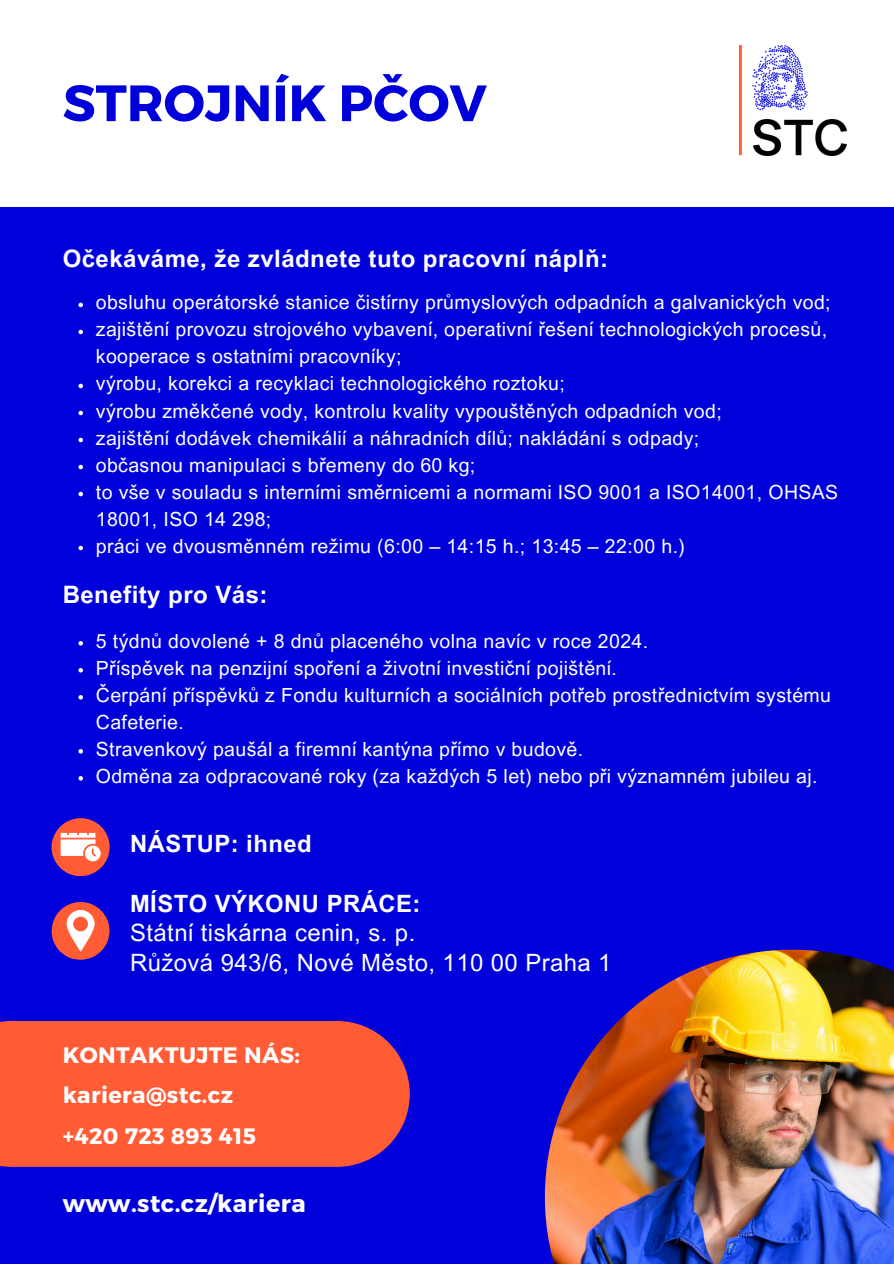
<style>
.page{position:relative;width:894px;height:1264px;background:#fff}
.page>*{position:absolute;margin:0;border:0;box-sizing:border-box;transform-origin:0 0}
.t1{font:700 51px "Montserrat";color:#0000db}
.t2{font:700 24px "Arial MT Pro";letter-spacing:.02em;color:#fff}
.t3{font:23.85px/30.3px "Arial MT Pro";letter-spacing:.02em;color:#fff}
.t4{font:700 23.85px "Arial MT Pro";letter-spacing:.02em;color:#fff}
.t5{font:700 23.85px "Montserrat";letter-spacing:.02em;color:#fff}
.t6{font:700 22.35px/40.5px "Montserrat";letter-spacing:.02em;color:#fff}
.t7{font:19.5px/27px "Arial MT Pro";letter-spacing:.02em;color:#fff}
</style>
<div class="page">
<div style="left:0;top:0;width:893px;height:1263px;background:#0000db"></div>
<div style="left:0;top:0;width:893px;height:207px;background:#fff"></div>
<div style="left:0;top:1021px;width:409px;height:145px;background:#ff5c36"></div>
<img style="left:544px;top:949px;width:349px;height:314px">
<svg style="left:52px;top:818px;width:57px;height:57px"></svg>
<svg style="left:52px;top:902px;width:57px;height:57px"></svg>
<img style="left:739px;top:45px;width:107px;height:111px">
<svg style="left:78px;top:303px;width:5px;height:4px"></svg>
<svg style="left:78px;top:330px;width:5px;height:4px"></svg>
<svg style="left:78px;top:384px;width:5px;height:4px"></svg>
<svg style="left:78px;top:411px;width:5px;height:4px"></svg>
<svg style="left:78px;top:438px;width:5px;height:4px"></svg>
<svg style="left:78px;top:465px;width:5px;height:4px"></svg>
<svg style="left:78px;top:492px;width:5px;height:4px"></svg>
<svg style="left:78px;top:546px;width:5px;height:4px"></svg>
<svg style="left:78px;top:641px;width:5px;height:4px"></svg>
<svg style="left:78px;top:668px;width:5px;height:4px"></svg>
<svg style="left:78px;top:695px;width:5px;height:4px"></svg>
<svg style="left:78px;top:749px;width:5px;height:4px"></svg>
<svg style="left:78px;top:776px;width:5px;height:4px"></svg>
<h3 class="t1" style="left:63px;top:70px;width:425px">STROJNÍK PČOV</h3>
<p class="t2" style="left:63px;top:249px;width:546px">Očekáváme, že zvládnete tuto pracovní náplň:</p>
<p class="t7" style="left:96px;top:291px;width:736px">obsluhu operátorské stanice čistírny průmyslových odpadních a galvanických vod;</p>
<p class="t7" style="left:96px;top:318px;width:732px">zajištění provozu strojového vybavení, operativní řešení technologických procesů, kooperace s ostatními pracovníky;</p>
<p class="t7" style="left:96px;top:372px;width:470px">výrobu, korekci a recyklaci technologického roztoku;</p>
<h3 class="t7" style="left:96px;top:399px;width:627px">výrobu změkčené vody, kontrolu kvality vypouštěných odpadních vod;</h3>
<p class="t7" style="left:96px;top:426px;width:605px">zajištění dodávek chemikálií a náhradních dílů; nakládání s odpady;</p>
<p class="t7" style="left:96px;top:453px;width:381px">občasnou manipulaci s břemeny do 60 kg;</p>
<p class="t7" style="left:96px;top:480px;width:743px">to vše v souladu s interními směrnicemi a normami ISO 9001 a ISO14001, OHSAS<br>18001, ISO 14 298;</p>
<p class="t7" style="left:96px;top:534px;width:590px">práci ve dvousměnném režimu (6:00 – 14:15 h.; 13:45 – 22:00 h.)</p>
<p class="t2" style="left:63px;top:586px;width:206px">Benefity pro Vás:</p>
<p class="t7" style="left:96px;top:630px;width:553px">5 týdnů dovolené + 8 dnů placeného volna navíc v roce 2024.</p>
<h3 class="t7" style="left:96px;top:657px;width:522px">Příspěvek na penzijní spoření a životní investiční pojištění.</h3>
<h2 class="t7" style="left:96px;top:684px;width:736px">Čerpání příspěvků z Fondu kulturních a sociálních potřeb prostřednictvím systému<br>Cafeterie.</h2>
<p class="t7" style="left:96px;top:738px;width:488px">Stravenkový paušál a firemní kantýna přímo v budově.</p>
<h4 class="t7" style="left:96px;top:765px;width:723px">Odměna za odpracované roky (za každých 5 let) nebo při významném jubileu aj.</h4>
<p class="t4" style="left:130px;top:834px;width:183px">NÁSTUP: ihned</p>
<p class="t4" style="left:130px;top:894px;width:292px">MÍSTO VÝKONU PRÁCE:</p>
<p class="t3" style="left:130px;top:920px;width:483px">Státní tiskárna cenin, s. p.<br>Růžová 943/6, Nové Město, 110 00 Praha 1</p>
<p class="t6" style="left:63px;top:1033px;width:238px">KONTAKTUJTE NÁS: kariera@stc.cz<br>+420 723 893 415</p>
<p class="t5" style="left:63px;top:1187px;width:244px">www.stc.cz/kariera</p>
</div>
